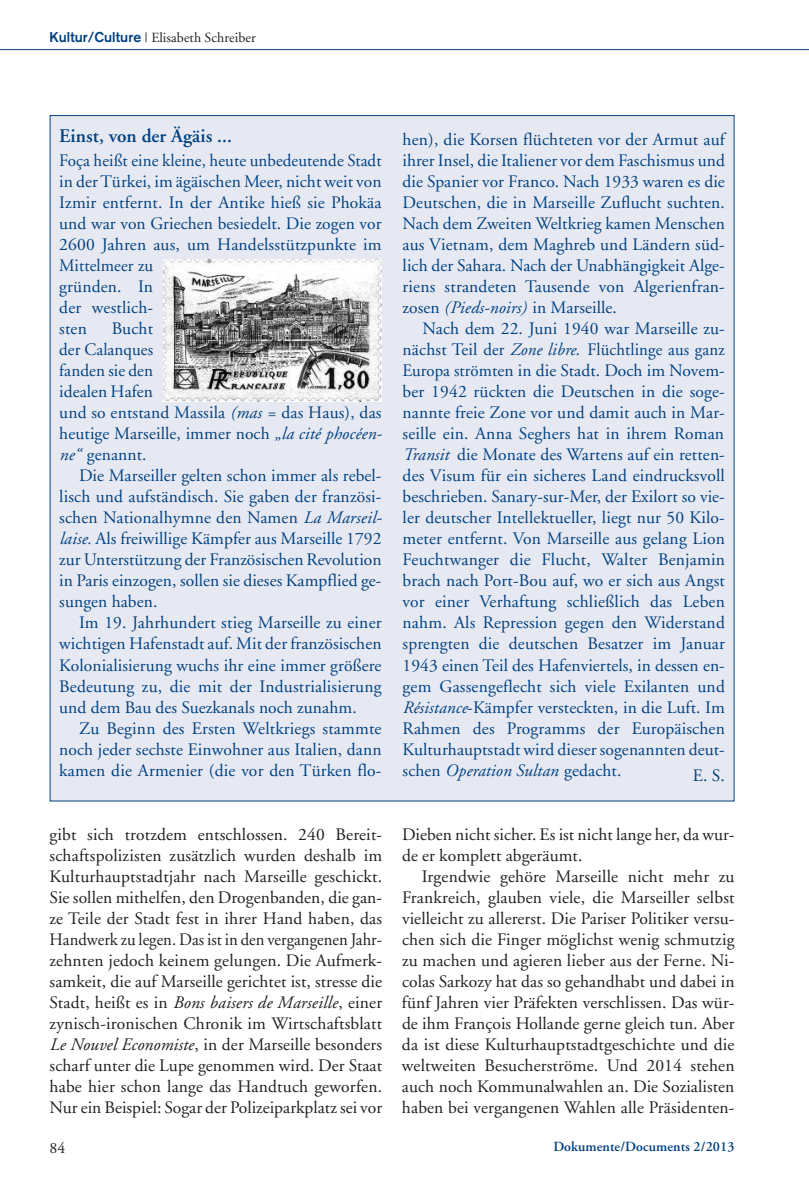
<style>
.page{position:relative;width:809px;height:1191px;background:#fff}
.page>*{position:absolute;margin:0;border:0;box-sizing:border-box;transform-origin:0 0}
.t1{font:600 19.25px "Adobe Garamond";letter-spacing:.005em;color:#014181}
.t2{font:17.5px/21px "Adobe Garamond";letter-spacing:.005em;color:#014181;text-align:justify}
.t3{font:17.5px/21px "Adobe Garamond";letter-spacing:.005em;color:#231f20;text-align:justify}
.t4{font:15.75px "Adobe Garamond";color:#231f20}
.t5{font:14px "Adobe Garamond";letter-spacing:.005em;color:#231f20}
.t6{font:600 14px "Adobe Garamond";letter-spacing:.005em;color:#014181}
.s1{font-family:"Akzidenz Grotesk";font-weight:700;color:#014181}
.s2{font-style:italic}
</style>
<div class="page">
<hr style="left:0;top:49px;width:809px;height:1px;background:#014181">
<div style="left:50px;top:116px;width:683px;height:684px;background:#e7e9f2"></div>
<img style="left:164px;top:260px;width:218px;height:142px">
<p class="t5" style="left:50px;top:32px;width:207px"><span class="s1">Kultur/Culture</span> | Elisabeth Schreiber</p>
<p class="t1" style="left:59px;top:128px;width:174px">Einst, von der Ägäis ...</p>
<p class="t2" style="left:59px;top:152px;width:324px;text-align:left">Foça heißt eine kleine, heute unbedeutende Stadt in derTürkei, im ägäischen Meer, nicht weit von<br>Izmir entfernt. In der Antike hieß sie Phokäa und war von Griechen besiedelt. Die zogen vor<br>2600 Jahren aus, um Handelsstützpunkte im<br>Mittelmeer zu<br>gründen. In<br>der westlich-<br>sten</p>
<p class="t2" style="left:59px;top:320px;width:324px;text-align:left;text-indent:52px">Bucht<br>der Calanques<br>fanden sie den<br>idealen Hafen<br>und so entstand Massila <span class="s2">(mas</span> = das Haus), das heutige Marseille, immer noch <span class="s2">„la cité phocéen&shy;ne“</span> genannt.</p>
<p class="t2" style="left:59px;top:467px;width:324px;text-indent:20px">Die Marseiller gelten schon immer als rebel&shy;lisch und aufständisch. Sie gaben der französi&shy;schen Nationalhymne den Namen <span class="s2">La Marseil&shy;laise.</span> Als freiwillige Kämpfer aus Marseille 1792 zur Unterstützung der Französischen Revolution in Paris einzogen, sollen sie dieses Kampflied ge&shy;sungen haben.</p>
<p class="t2" style="left:59px;top:614px;width:324px;text-indent:20px">Im 19. Jahrhundert stieg Marseille zu einer wichtigen Hafenstadt auf. Mit der französischen Kolonialisierung wuchs ihr eine immer größere Bedeutung zu, die mit der Industrialisierung und dem Bau des Suezkanals noch zunahm.</p>
<p class="t2" style="left:59px;top:719px;width:324px;text-indent:20px">Zu Beginn des Ersten Weltkriegs stammte noch jeder sechste Einwohner aus Italien, dann kamen die Armenier (die vor den Türken flo-</p>
<p class="t3" style="left:50px;top:825px;width:334px">gibt sich trotzdem entschlossen. 240 Bereit&shy;schaftspolizisten zusätzlich wurden deshalb im Kulturhauptstadtjahr nach Marseille geschickt.<br>Sie sollen mithelfen, den Drogenbanden, die gan&shy;ze Teile der Stadt fest in ihrer Hand haben, das Handwerk zu legen. Das ist in den vergangenen Jahr&shy;zehnten jedoch keinem gelungen. Die Aufmerk&shy;samkeit, die auf Marseille gerichtet ist, stresse die Stadt, heißt es in <span class="s2">Bons baisers de Marseille</span>, einer zynisch-ironischen Chronik im Wirtschaftsblatt <span class="s2">Le Nouvel Economiste</span>, in der Marseille besonders scharf unter die Lupe genommen wird. Der Staat habe hier schon lange das Handtuch geworfen.<br>Nur ein Beispiel: Sogar der Polizeiparkplatz sei vor</p>
<p class="t2" style="left:402px;top:131px;width:324px">hen), die Korsen flüchteten vor der Armut auf ihrer Insel, die Italiener vor dem Faschismus und die Spanier vor Franco. Nach 1933 waren es die Deutschen, die in Marseille Zuflucht suchten.<br>Nach dem Zweiten Weltkrieg kamen Menschen aus Vietnam, dem Maghreb und Ländern süd&shy;lich der Sahara. Nach der Unabhängigkeit Alge&shy;riens strandeten Tausende von Algerienfran&shy;zosen <span class="s2">(Pieds-noirs)</span> in Marseille.</p>
<p class="t2" style="left:402px;top:320px;width:324px;text-indent:20px">Nach dem 22. Juni 1940 war Marseille zu&shy;nächst Teil der <span class="s2">Zone libre</span>. Flüchtlinge aus ganz Europa strömten in die Stadt. Doch im Novem&shy;ber 1942 rückten die Deutschen in die soge&shy;nannte freie Zone vor und damit auch in Mar&shy;seille ein. Anna Seghers hat in ihrem Roman <span class="s2">Transit</span> die Monate des Wartens auf ein retten&shy;des Visum für ein sicheres Land eindrucksvoll beschrieben. Sanary-sur-Mer, der Exilort so vie&shy;ler deutscher Intellektueller, liegt nur 50 Kilo&shy;meter entfernt. Von Marseille aus gelang Lion Feuchtwanger die Flucht, Walter Benjamin brach nach Port-Bou auf, wo er sich aus Angst vor einer Verhaftung schließlich das Leben nahm. Als Repression gegen den Widerstand sprengten die deutschen Besatzer im Januar 1943 einen Teil des Hafenviertels, in dessen en&shy;gem Gassengeflecht sich viele Exilanten und <span class="s2">Résistance</span>-Kämpfer versteckten, in die Luft. Im Rahmen des Programms der Europäischen Kulturhauptstadt wird dieser sogenannten deut&shy;schen <span class="s2">Operation Sultan</span> gedacht.</p>
<p class="t2" style="left:693px;top:766px;width:33px">E. S.</p>
<p class="t3" style="left:402px;top:825px;width:334px">Dieben nicht sicher. Es ist nicht lange her, da wur&shy;de er komplett abgeräumt.</p>
<p class="t3" style="left:402px;top:867px;width:334px;text-indent:20px">Irgendwie gehöre Marseille nicht mehr zu Frankreich, glauben viele, die Marseiller selbst vielleicht zu allererst. Die Pariser Politiker versu&shy;chen sich die Finger möglichst wenig schmutzig zu machen und agieren lieber aus der Ferne. Ni&shy;colas Sarkozy hat das so gehandhabt und dabei in fünf Jahren vier Präfekten verschlissen. Das wür&shy;de ihm François Hollande gerne gleich tun. Aber da ist diese Kulturhauptstadtgeschichte und die weltweiten Besucherströme. Und 2014 stehen auch noch Kommunalwahlen an. Die Sozialisten haben bei vergangenen Wahlen alle Präsidenten-</p>
<p class="t4" style="left:50px;top:1141px;width:17px">84</p>
<p class="t6" style="left:553px;top:1141px;width:183px">Dokumente/Documents 2/2013</p>
</div>
